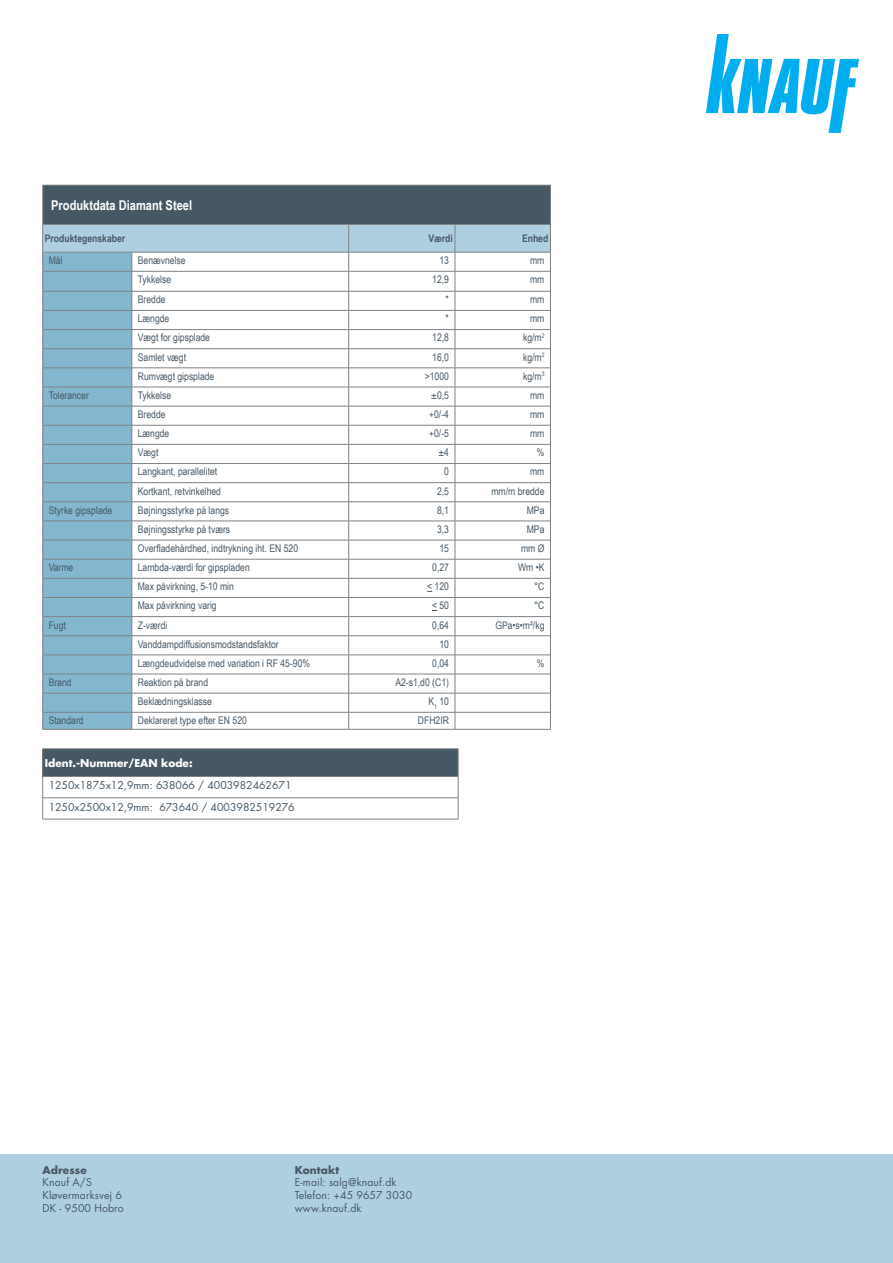
<style>
.page{position:relative;width:893px;height:1263px;background:#fff}
.page>*{position:absolute;margin:0;border:0;box-sizing:border-box;transform-origin:0 0}
.t1{font:700 13.5px "Arial Narrow";color:#fff}
.Brødtekst{font:10.5px "Arial Narrow";color:#475865}
.Brødtekst-2{font:10.5px "Futura Std";color:#475865}
.kf_brød{font:10.5px/12.6px "Futura Std";letter-spacing:.01em;color:#475865}
.t2{font:700 10.5px "Arial Narrow";color:#475865}
.mr{font:10.5px/12.6px "Futura Std";letter-spacing:.01em;color:#475865}
.t3{font:700 10.5px "Futura Std";color:#fff}
.kf_brød-2{font:700 10.5px "Futura Std";letter-spacing:.01em;color:#475865}
.s1{font-weight:700}
</style>
<div class="page">
<svg style="left:706px;top:34px;width:153px;height:99px"></svg>
<div style="left:43px;top:185px;width:507px;height:39px;background:#475865"></div>
<hr style="left:43px;top:185px;width:89px;height:1px;background:#808285">
<hr style="left:42px;top:185px;width:1px;height:39px;background:#808285">
<hr style="left:132px;top:185px;width:217px;height:1px;background:#808285">
<hr style="left:349px;top:185px;width:106px;height:1px;background:#808285">
<hr style="left:455px;top:185px;width:96px;height:1px;background:#808285">
<hr style="left:550px;top:185px;width:1px;height:39px;background:#808285">
<hr style="left:43px;top:729px;width:89px;height:1px;background:#808285">
<hr style="left:132px;top:729px;width:217px;height:1px;background:#808285">
<hr style="left:349px;top:729px;width:106px;height:1px;background:#808285">
<hr style="left:455px;top:729px;width:96px;height:1px;background:#808285">
<svg style="left:42px;top:224px;width:509px;height:505px"></svg>
<div style="left:43px;top:749px;width:415px;height:27px;background:#475865"></div>
<hr style="left:43px;top:748px;width:415px;height:1px;background:#808285">
<hr style="left:43px;top:776px;width:415px;height:1px;background:#808285">
<hr style="left:43px;top:797px;width:415px;height:1px;background:#808285">
<svg style="left:42px;top:749px;width:1px;height:70px"></svg>
<svg style="left:458px;top:749px;width:1px;height:70px"></svg>
<hr style="left:43px;top:819px;width:415px;height:1px;background:#808285">
<div style="left:0;top:1154px;width:893px;height:109px;background:#aecfe0"></div>
<p class="t1" style="left:51px;top:195px;width:142px">Produktdata Diamant Steel</p>
<p class="t2" style="left:45px;top:230px;width:82px">Produktegenskaber</p>
<p class="t2" style="left:428px;top:230px;width:26px">Værdi</p>
<p class="t2" style="left:522px;top:230px;width:28px">Enhed</p>
<p class="Brødtekst" style="left:49px;top:253px;width:15px">Mål</p>
<p class="Brødtekst" style="left:138px;top:253px;width:49px">Benævnelse</p>
<p class="Brødtekst" style="left:439px;top:253px;width:11px">13</p>
<p class="Brødtekst" style="left:530px;top:253px;width:16px">mm</p>
<p class="Brødtekst" style="left:138px;top:272px;width:35px">Tykkelse</p>
<p class="Brødtekst" style="left:432px;top:272px;width:18px">12,9</p>
<p class="Brødtekst" style="left:530px;top:272px;width:16px">mm</p>
<p class="Brødtekst" style="left:138px;top:292px;width:29px">Bredde</p>
<p class="Brødtekst" style="left:446px;top:292px;width:5px">*</p>
<p class="Brødtekst" style="left:530px;top:292px;width:16px">mm</p>
<p class="Brødtekst" style="left:138px;top:311px;width:33px">Længde</p>
<p class="Brødtekst" style="left:446px;top:311px;width:5px">*</p>
<p class="Brødtekst" style="left:530px;top:311px;width:16px">mm</p>
<p class="Brødtekst" style="left:138px;top:330px;width:74px">Vægt for gipsplade</p>
<p class="Brødtekst" style="left:432px;top:330px;width:18px">12,8</p>
<p class="Brødtekst" style="left:523px;top:330px;width:23px">kg/m<sup>2</sup></p>
<p class="Brødtekst" style="left:138px;top:349px;width:50px">Samlet vægt</p>
<p class="Brødtekst" style="left:432px;top:349px;width:18px">16,0</p>
<p class="Brødtekst" style="left:523px;top:349px;width:23px">kg/m<sup>2</sup></p>
<p class="Brødtekst" style="left:138px;top:368px;width:78px">Rumvægt gipsplade</p>
<p class="Brødtekst" style="left:425px;top:368px;width:26px">&gt;1000</p>
<p class="Brødtekst" style="left:523px;top:368px;width:23px">kg/m<sup>3</sup></p>
<p class="Brødtekst" style="left:49px;top:387px;width:42px">Tolerancer</p>
<p class="Brødtekst" style="left:138px;top:387px;width:35px">Tykkelse</p>
<p class="Brødtekst" style="left:431px;top:387px;width:19px">±0,5</p>
<p class="Brødtekst" style="left:530px;top:387px;width:16px">mm</p>
<p class="Brødtekst" style="left:138px;top:407px;width:29px">Bredde</p>
<p class="Brødtekst" style="left:429px;top:407px;width:21px">+0/-4</p>
<p class="Brødtekst" style="left:530px;top:407px;width:16px">mm</p>
<p class="Brødtekst" style="left:138px;top:426px;width:33px">Længde</p>
<p class="Brødtekst" style="left:429px;top:426px;width:21px">+0/-5</p>
<p class="Brødtekst" style="left:530px;top:426px;width:16px">mm</p>
<p class="Brødtekst" style="left:138px;top:445px;width:22px">Vægt</p>
<p class="Brødtekst" style="left:438px;top:445px;width:12px">±4</p>
<p class="Brødtekst" style="left:537px;top:445px;width:9px">%</p>
<p class="Brødtekst" style="left:138px;top:464px;width:81px">Langkant, parallelitet</p>
<p class="Brødtekst" style="left:444px;top:464px;width:6px">0</p>
<p class="Brødtekst" style="left:530px;top:464px;width:16px">mm</p>
<p class="Brødtekst" style="left:138px;top:483px;width:85px">Kortkant, retvinkelhed</p>
<p class="Brødtekst" style="left:437px;top:483px;width:13px">2,5</p>
<p class="Brødtekst" style="left:491px;top:483px;width:55px">mm/m bredde</p>
<p class="Brødtekst" style="left:49px;top:502px;width:65px">Styrke gipsplade</p>
<p class="Brødtekst" style="left:138px;top:502px;width:93px">Bøjningsstyrke på langs</p>
<p class="Brødtekst" style="left:437px;top:502px;width:13px">8,1</p>
<p class="Brødtekst" style="left:527px;top:502px;width:19px">MPa</p>
<p class="Brødtekst" style="left:138px;top:521px;width:94px">Bøjningsstyrke på tværs</p>
<p class="Brødtekst" style="left:437px;top:521px;width:13px">3,3</p>
<p class="Brødtekst" style="left:527px;top:521px;width:19px">MPa</p>
<p class="Brødtekst" style="left:138px;top:540px;width:162px">Overfladehårdhed, indtrykning iht. EN 520</p>
<p class="Brødtekst" style="left:439px;top:540px;width:11px">15</p>
<p class="Brødtekst" style="left:521px;top:540px;width:25px">mm Ø</p>
<p class="Brødtekst" style="left:49px;top:560px;width:26px">Varme</p>
<p class="Brødtekst" style="left:138px;top:560px;width:113px">Lambda-værdi for gipspladen</p>
<p class="Brødtekst" style="left:432px;top:560px;width:18px">0,27</p>
<p class="Brødtekst" style="left:518px;top:560px;width:28px">Wm •K</p>
<p class="Brødtekst" style="left:138px;top:579px;width:98px">Max påvirkning, 5-10 min</p>
<p class="Brødtekst" style="left:427px;top:579px;width:23px">&lt; 120</p>
<p class="Brødtekst" style="left:534px;top:579px;width:12px">°C</p>
<p class="Brødtekst" style="left:138px;top:598px;width:80px">Max påvirkning varig</p>
<p class="Brødtekst" style="left:432px;top:598px;width:18px">&lt; 50</p>
<p class="Brødtekst" style="left:534px;top:598px;width:12px">°C</p>
<p class="Brødtekst" style="left:49px;top:617px;width:19px">Fugt</p>
<p class="Brødtekst" style="left:138px;top:617px;width:31px">Z-værdi</p>
<p class="Brødtekst" style="left:432px;top:617px;width:18px">0,64</p>
<p class="Brødtekst" style="left:495px;top:617px;width:51px">GPa•s•m²/kg</p>
<p class="Brødtekst" style="left:138px;top:636px;width:142px">Vanddampdiffusionsmodstandsfaktor</p>
<p class="Brødtekst" style="left:439px;top:636px;width:11px">10</p>
<p class="Brødtekst" style="left:138px;top:655px;width:174px">Længdeudvidelse med variation i RF 45-90%</p>
<p class="Brødtekst" style="left:432px;top:655px;width:18px">0,04</p>
<p class="Brødtekst" style="left:537px;top:655px;width:9px">%</p>
<p class="Brødtekst" style="left:49px;top:674px;width:24px">Brand</p>
<p class="Brødtekst" style="left:138px;top:674px;width:72px">Reaktion på brand</p>
<p class="Brødtekst" style="left:395px;top:674px;width:55px">A2-s1,d0 (C1)</p>
<p class="Brødtekst" style="left:138px;top:694px;width:76px">Beklædningsklasse</p>
<p class="Brødtekst" style="left:428px;top:694px;width:22px">K<sub>1</sub> 10</p>
<p class="Brødtekst" style="left:49px;top:713px;width:36px">Standard</p>
<p class="Brødtekst" style="left:138px;top:713px;width:111px">Deklareret type efter EN 520</p>
<p class="Brødtekst" style="left:418px;top:713px;width:33px">DFH2IR</p>
<p class="t3" style="left:45px;top:756px;width:149px">Ident.-Nummer/EAN kode:</p>
<p class="Brødtekst-2" style="left:49px;top:779px;width:244px">1250x1875x12,9mm: 638066 / 4003982462671</p>
<p class="Brødtekst-2" style="left:49px;top:800px;width:248px">1250x2500x12,9mm: 673640 / 4003982519276</p>
<p class="kf_brød-2" style="left:43px;top:1163px;width:46px">Adresse</p>
<p class="kf_brød" style="left:43px;top:1176px;width:51px">Knauf A/S</p>
<p class="kf_brød" style="left:43px;top:1189px;width:83px">Kløvermarksvej 6<br>DK - 9500 Hobro</p>
<p class="mr" style="left:295px;top:1164px;width:103px"><span class="s1">Kontakt<br></span>E-mail: salg@knauf.dk</p>
<p class="kf_brød" style="left:295px;top:1189px;width:119px">Telefon: +45 9657 3030</p>
<p class="kf_brød" style="left:295px;top:1201px;width:68px">www.knauf.dk</p>
</div>
